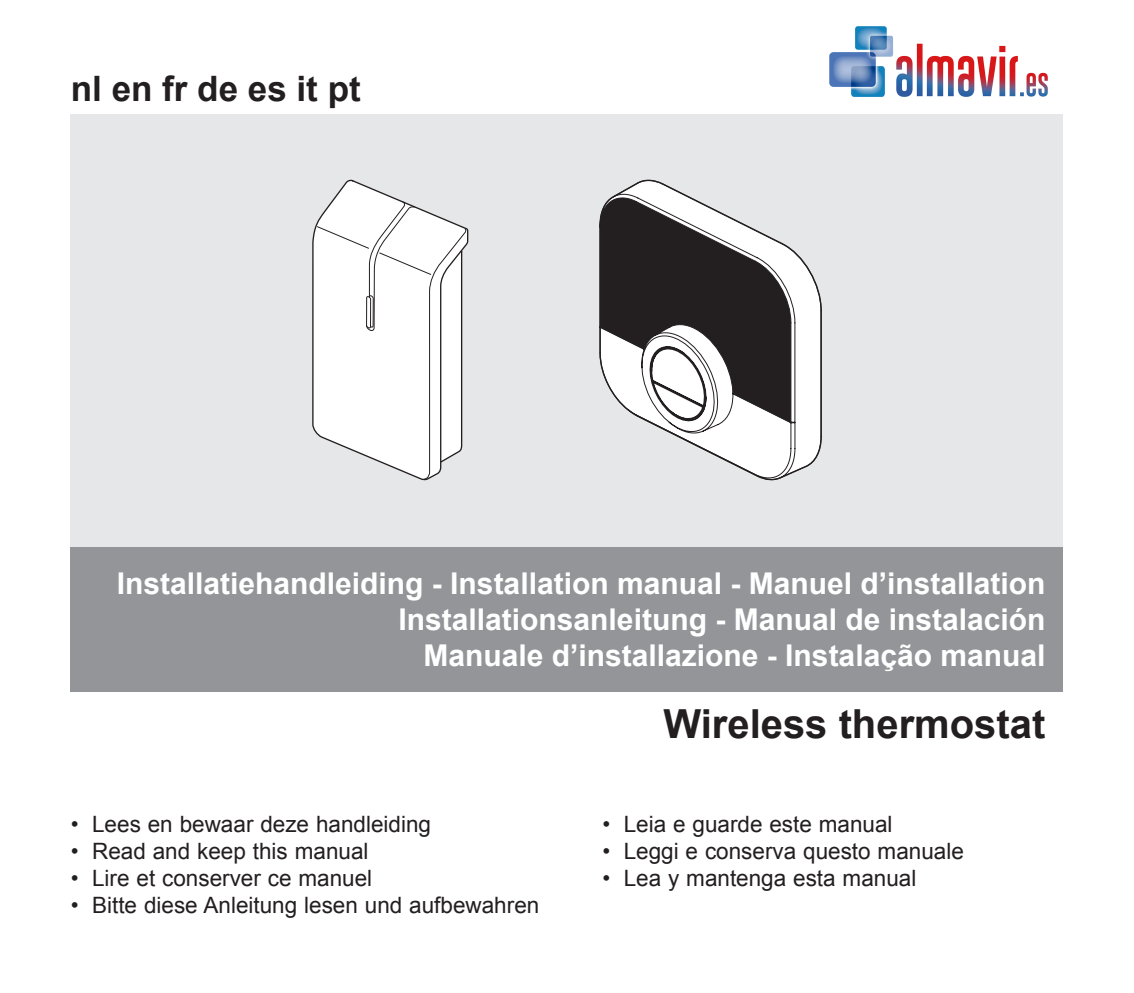
<style>
.page{position:relative;width:1134px;height:993px;background:#fff}
.page>*{position:absolute;margin:0;border:0;box-sizing:border-box;transform-origin:0 0}
.Description{font:700 40px "Arial";color:#231f20}
.t1{font:700 35px "Arial";color:#231f20}
.t2{font:700 30px/36px "Arial";color:#fff;text-align:right}
.t3{font:22.5px "Arial";color:#231f20}
</style>
<div class="page">
<div style="left:71px;top:547px;width:992px;height:144px;background:#939598"></div>
<div style="left:71px;top:114px;width:992px;height:433px;background:#e6e7e9"></div>
<svg style="left:599px;top:179px;width:222px;height:302px"></svg>
<svg style="left:600px;top:191px;width:191px;height:231px;background:#7c797a"></svg>
<svg style="left:312px;top:179px;width:157px;height:302px"></svg>
<svg style="left:317px;top:201px;width:150px;height:278px;background:#f8f8f8"></svg>
<img style="left:829px;top:26px;width:219px;height:71px">
<h2 class="t1" style="left:71px;top:66px;width:291px">nl en fr de es it pt</h2>
<h3 class="t2" style="left:117px;top:566px;width:930px">Installatiehandleiding - Installation manual - Manuel d’installation<br>Installationsanleitung - Manual de instalación<br>Manuale d’installazione - Instalação manual</h3>
<p class="t3" style="left:71px;top:809px;width:362px">• Lees en bewaar deze handleiding</p>
<p class="t3" style="left:71px;top:836px;width:299px">• Read and keep this manual</p>
<p class="t3" style="left:71px;top:863px;width:303px">• Lire et conserver ce manuel</p>
<p class="t3" style="left:71px;top:890px;width:470px">• Bitte diese Anleitung lesen und aufbewahren</p>
<p class="Description" style="left:663px;top:697px;width:383px">Wireless thermostat</p>
<p class="t3" style="left:602px;top:809px;width:292px">• Leia e guarde este manual</p>
<p class="t3" style="left:602px;top:836px;width:363px">• Leggi e conserva questo manuale</p>
<p class="t3" style="left:602px;top:863px;width:315px">• Lea y mantenga esta manual</p>
</div>
